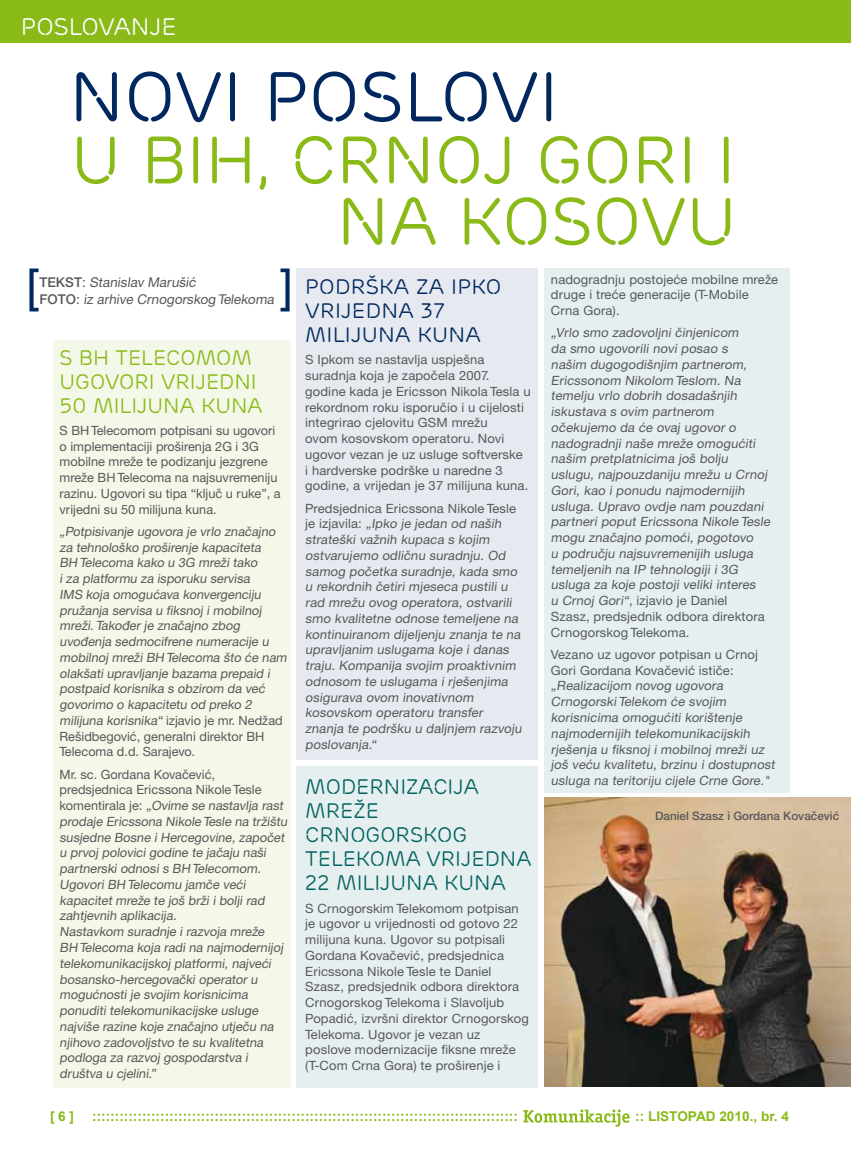
<style>
.page{position:relative;width:851px;height:1149px;background:#fff}
.page>*{position:absolute;margin:0;border:0;box-sizing:border-box;transform-origin:0 0}
.t1{font:46.5px "Arial";color:#00285f}
.t2{font:24px "Ericsson Capital";color:#fff}
.t3{font:21px/24px "Ericsson Capital";color:#00625f}
.t4{font:21px/24px "Ericsson Capital";color:#89ba17}
.t5{font:21px/24px "Ericsson Capital";letter-spacing:.01em;color:#00285f}
.t6{font:700 13.5px "Arial";color:#89ba17}
.t7{font:13.5px/16.2px "Ericsson Sans";color:#58585a}
.t8{font:12.75px/15.8px "Ericsson Sans";letter-spacing:.01em;color:#58585a}
.t9{font:500 11.7px "Ericsson Sans";color:#58585a}
.s1{font-weight:500}
</style>
<div class="page">
<div style="left:296px;top:765px;width:242px;height:322px;background:#e6efef"></div>
<div style="left:296px;top:268px;width:242px;height:491px;background:#e6e9ef"></div>
<div style="left:544px;top:268px;width:245px;height:524px;background:#e6efef"></div>
<div style="left:53px;top:340px;width:237px;height:747px;background:#f3f8e8"></div>
<div style="left:0;top:0;width:850px;height:43px;background:#89ba17"></div>
<svg style="left:343px;top:197px;width:387px;height:48px"></svg>
<svg style="left:77px;top:136px;width:651px;height:54px"></svg>
<svg style="left:76px;top:71px;width:475px;height:51px"></svg>
<svg style="left:523px;top:1109px;width:106px;height:17px"></svg>
<img style="left:544px;top:797px;width:306px;height:289px">
<h2 class="t2" style="left:21px;top:13px;width:157px">POSLOVANJE</h2>
<h1 class="t1" style="left:27px;top:255px;width:14px">[</h1>
<p class="t7" style="left:39px;top:274px;width:238px"><span class="s1">T EKS T</span> : Stanislav Marušić<br><span class="s1">F O T O</span> : iz arhive Crnogorskog Telekoma</p>
<h1 class="t1" style="left:280px;top:255px;width:14px">]</h1>
<h3 class="t4" style="left:60px;top:345px;width:205px">S BH TELECOMOM<br>UGOVORI VRIJEDNI<br>50 MILIJUNA KUNA</h3>
<p class="t8" style="left:60px;top:422px;width:223px">S BH Telecomom potpisani su ugovori o implementaciji proširenja 2G i 3G mobilne mreže te podizanju jezgrene mreže BH Telecoma na najsuvremeniju razinu. Ugovori su tipa “ključ u ruke”, a vrijedni su 50 milijuna kuna.</p>
<p class="t8" style="left:60px;top:523px;width:231px">„Potpisivanje ugovora je vrlo značajno za tehnološko proširenje kapaciteta<br>BH Telecoma kako u 3G mreži tako<br>i za platformu za isporuku servisa<br>IMS koja omogućava konvergenciju pružanja servisa u fiksnoj i mobilnoj mreži.Također je značaj no zbog uvođenja sedmocifrene numeracije u mobilnoj mreži BH Telecoma što će nam olakšati upravljanje bazama prepaid i postpaid korisnika s obzirom da već govorimo o kapacitetu od preko 2 milijuna korisnika“ izjavio je mr. Nedžad Rešidbegović, generalni direktor BH Telecoma d.d. Sarajevo.</p>
<p class="t8" style="left:60px;top:766px;width:231px">Mr. sc. Gordana Kovačević, predsjednica Ericssona Nikole Tesle<br>ko m e n t i ra l a j e : „Ovime se nastavlja rast prodaje Ericssona Nikole Tesle na tržištu susjedne Bosne i Hercegovine, započet u prvoj polovici godine te jačaju naši partnerski odnosi s BH Telecomom.<br>Ugovori BH Telecomu jamče veći kapacitet mreže te još brži i bolj i rad zahtjevnih aplikacija.<br>Nastavkom suradnj e i razvoj a mreže BH Telecoma koja radi na najmodernijoj telekomunikacijskoj platformi, najveći bosansko-hercegovački operator u mogućnosti je svojim korisnicima ponuditi telekomunikacijske usluge najviše razine koje značaj no utječu na<br>nj ihovo zadovoljstvo te su kvalitetna podloga za razvoj gospodarstva i društva u cjelini.”</p>
<h3 class="t5" style="left:305px;top:275px;width:198px">PODRŠKA ZA IPKO<br>VRIJEDNA 37<br>MILIJUNA KUNA</h3>
<p class="t8" style="left:305px;top:352px;width:227px">S Ipkom se nastavlja uspješna suradnja koja je započela 2007. godine kada je Ericsson Nikola Tesla u rekordnom roku isporučio i u cijelosti integrirao cjelovitu GSM mrežu<br>ovom kosovskom operatoru. Novi ugovor vezan je uz usluge softverske<br>i hardverske podrške u naredne 3 godine, a vrijedan je 37 milijuna kuna.</p>
<p class="t8" style="left:305px;top:500px;width:220px">Predsjednica Ericssona Nikole Tesle je izjavila: „Ipko je jedan od naših strateški važnih kupaca s kojim ostvarujemo odličnu suradnju. Od samog početka suradnje, kada smo u rekordnih četiri mjeseca pustili u rad mrežu ovog operatora, ostvarili smo kvalitetne odnose temeljene na kontinuiranom dijeljenju znanja te na upravljanim uslugama koje i danas traju. Kompanija svojim proaktivnim odnosom te uslugama i rješenjima osigurava ovom inovativnom kosovskom operatoru transfer znanja te podršku u daljnjem razvoju poslovanja.“</p>
<h3 class="t3" style="left:305px;top:775px;width:228px">MODERNIZACIJA<br>MREŽE<br>CRNOGORSKOG<br>TELEKOMA VRIJEDNA<br>22 MILIJUNA KUNA</h3>
<p class="t8" style="left:305px;top:899px;width:225px">S Crnogorskim Telekomom potpisan je ugovor u vrijednosti od gotovo 22 milijuna kuna. Ugovor su potpisali Gordana Kovačević, predsjednica Ericssona Nikole Tesle te Daniel Szasz, predsjednik odbora direktora Crnogorskog Telekoma i Slavoljub Popadić, izvršni direktor Crnogorskog Telekoma. Ugovor je vezan uz poslove modernizacije fiksne mreže (T-Com Crna Gora) te proširenje i</p>
<p class="t8" style="left:551px;top:271px;width:228px">nadogradnju postojeće mobilne mreže druge i treće generacije (T-Mobile<br>Crna Gora).</p>
<p class="t8" style="left:551px;top:325px;width:223px">„Vrlo smo zadovoljni činjenicom<br>da smo ugovorili novi posao s<br>našim dugogodišnjim partnerom,<br>Ericssonom Nikolom Teslom. Na temelju vrlo dobrih dosadašnjih iskustava s ovim partnerom očekujemo da će ovaj ugovor o nadogradnji naše mreže omogućiti našim pretplatnicima još bolju uslugu, najpouzdaniju mrežu u Crnoj<br>Gori, kao i ponudu najmodernijih usluga. Upravo ovdje nam pouzdani partneri poput Ericssona Nikole Tesle mogu značajno pomoći, pogotovo<br>u području najsuvremenijih usluga temeljenih na IP tehnologiji i 3G usluga za koje postoji veliki interes<br>u Crnoj Gori“, izjavio je Daniel<br>Szasz, predsjednik odbora direktora<br>Crnogorskog Telekoma.</p>
<p class="t8" style="left:551px;top:646px;width:227px">Vezano uz ugovor potpisan u Crnoj Gori Gordana Kovačević ističe: „Realizacijom novog ugovora CrnogorskiTelekom će svojim korisnicima omogućiti korištenje najmodernijih telekomunikacijskih rješenja u fiksnoj i mobilnoj mreži uz još veću kvalitetu, brzinu i dostupnost usluga na teritoriju cijele Crne Gore."</p>
<p class="t9" style="left:655px;top:808px;width:186px">Daniel Szasz i Gordana Kovačević</p>
<p class="t6" style="left:50px;top:1106px;width:26px">[ 6 ]</p>
<p class="t6" style="left:92px;top:1106px;width:427px">::::::::::::::::::::::::::::::::::::::::::::::::::::::::::::::::::::::::::::::::::::::::::::::</p>
<p class="t6" style="left:635px;top:1106px;width:155px">:: LISTOPAD 2010., BR. 4</p>
</div>
